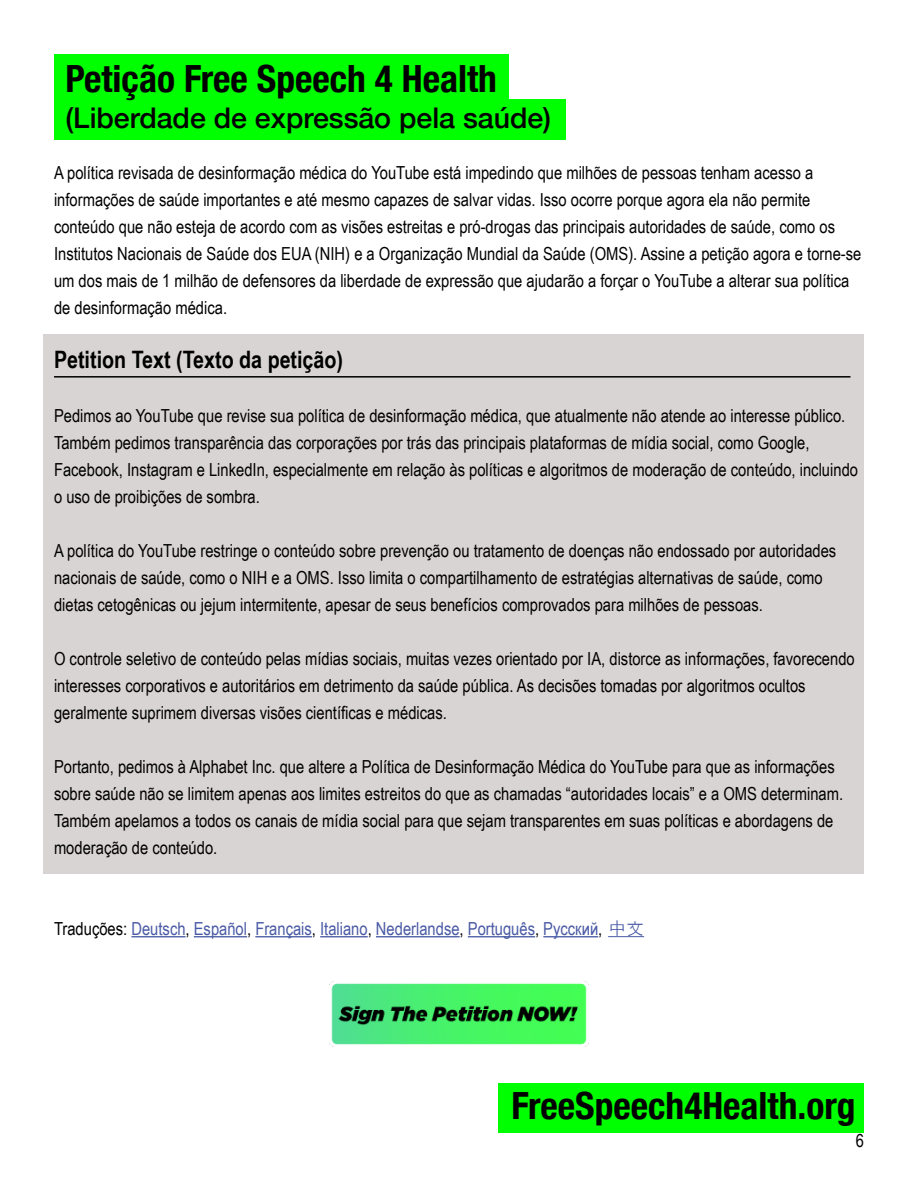
<style>
.page{position:relative;width:918px;height:1188px;background:#fff}
.page>*{position:absolute;margin:0;border:0;box-sizing:border-box;transform-origin:0 0}
.t1{font:700 condensed 37.5px "Helvetica Neue";color:#000}
.t2{font:500 28.5px "Helvetica Neue";color:#000}
.t3{font:700 24px "Arial Narrow";color:#000}
.t4{font:18px/27px "Arial Narrow";color:#000}
.t5{font:18px "Arial Narrow";color:#4a5aa5}
.s1{color:#000}
.s2{font-family:"Apple Gothic"}
</style>
<div class="page">
<div style="left:44px;top:334px;width:820px;height:540px;background:#d8d4d3"></div>
<div style="left:54px;top:54px;width:454px;height:50px;background:#0f0"></div>
<div style="left:54px;top:100px;width:512px;height:40px;background:#0f0"></div>
<hr style="left:131px;top:936px;width:55px;height:1px;background:#4a5aa5">
<hr style="left:194px;top:936px;width:53px;height:1px;background:#4a5aa5">
<hr style="left:255px;top:936px;width:57px;height:1px;background:#4a5aa5">
<hr style="left:320px;top:936px;width:48px;height:1px;background:#4a5aa5">
<hr style="left:376px;top:936px;width:84px;height:1px;background:#4a5aa5">
<hr style="left:468px;top:936px;width:67px;height:1px;background:#4a5aa5">
<hr style="left:543px;top:936px;width:55px;height:1px;background:#4a5aa5">
<hr style="left:608px;top:936px;width:36px;height:1px;background:#4a5aa5">
<div style="left:498px;top:1083px;width:366px;height:49px;background:#0f0"></div>
<hr style="left:54px;top:376px;width:797px;height:2px;background:#000">
<img style="left:329px;top:981px;width:260px;height:66px">
<h1 class="t1" style="left:65px;top:48px;width:433px">Petição Free Speech 4 Health</h1>
<h2 class="t2" style="left:65px;top:95px;width:487px">(Liberdade de expressão pela saúde)</h2>
<p class="t4" style="left:54px;top:158px;width:809px">A política revisada de desinformação médica do YouTube está impedindo que milhões de pessoas tenham acesso a informações de saúde importantes e até mesmo capazes de salvar vidas. Isso ocorre porque agora ela não permite conteúdo que não esteja de acordo com as visões estreitas e pró-drogas das principais autoridades de saúde, como os Institutos Nacionais de Saúde dos EUA (NIH) e a Organização Mundial da Saúde (OMS). Assine a petição agora e torne-se um dos mais de 1 milhão de defensores da liberdade de expressão que ajudarão a forçar o YouTube a alterar sua política de desinformação médica.</p>
<h3 class="t3" style="left:54px;top:341px;width:291px">Petition Text (Texto da petição)</h3>
<p class="t4" style="left:54px;top:401px;width:806px">Pedimos ao YouTube que revise sua política de desinformação médica, que atualmente não atende ao interesse público.<br>Também pedimos transparência das corporações por trás das principais plataformas de mídia social, como Google, Facebook, Instagram e LinkedIn, especialmente em relação às políticas e algoritmos de moderação de conteúdo, incluindo o uso de proibições de sombra.</p>
<p class="t4" style="left:54px;top:536px;width:784px">A política do YouTube restringe o conteúdo sobre prevenção ou tratamento de doenças não endossado por autoridades nacionais de saúde, como o NIH e a OMS. Isso limita o compartilhamento de estratégias alternativas de saúde, como dietas cetogênicas ou jejum intermitente, apesar de seus benefícios comprovados para milhões de pessoas.</p>
<p class="t4" style="left:54px;top:644px;width:802px">O controle seletivo de conteúdo pelas mídias sociais, muitas vezes orientado por IA, distorce as informações, favorecendo interesses corporativos e autoritários em detrimento da saúde pública. As decisões tomadas por algoritmos ocultos geralmente suprimem diversas visões científicas e médicas.</p>
<p class="t4" style="left:54px;top:752px;width:791px">Portanto, pedimos à Alphabet Inc. que altere a Política de Desinformação Médica do YouTube para que as informações sobre saúde não se limitem apenas aos limites estreitos do que as chamadas “autoridades locais” e a OMS determinam.<br>Também apelamos a todos os canais de mídia social para que sejam transparentes em suas políticas e abordagens de moderação de conteúdo.</p>
<p class="t5" style="left:54px;top:915px;width:592px"><span class="s1">Traduções:</span> Deutsch<span class="s1">,</span> Español<span class="s1">,</span> Français<span class="s1">,</span> Italiano<span class="s1">,</span> Nederlandse<span class="s1">,</span> Português<span class="s1">,</span> Русский<span class="s1">,</span> <span class="s2">中文</span></p>
<h1 class="t1" style="left:512px;top:1075px;width:346px">FreeSpeech4Health.org</h1>
<p class="t4" style="left:856px;top:1127px;width:10px">6</p>
</div>
